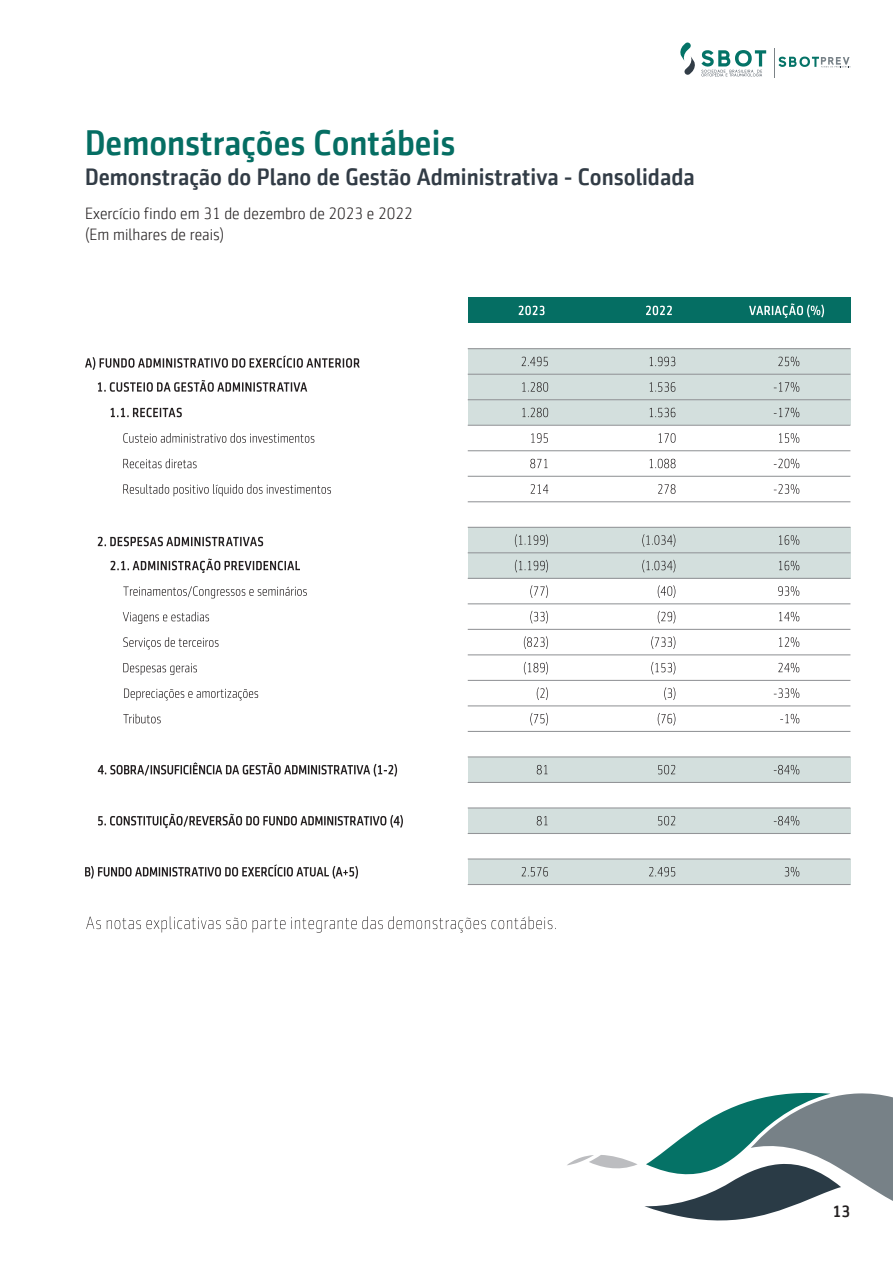
<style>
.page{position:relative;width:893px;height:1263px;background:#fff}
.page>*{position:absolute;margin:0;border:0;box-sizing:border-box;transform-origin:0 0}
.Titulo_1{font:500 36px "Sentico Sans DT Cond";color:#056e63;scale:1.1 1}
.Titulo_2{font:500 24px "Sentico Sans DT Cond";color:#323c46;scale:1.1 1}
.t1{font:300 16.5px "Sentico Sans DT Cond";color:#231f20;scale:1.1 1}
.t2{font:500 16.5px "Sentico Sans DT Cond";color:#231f20;scale:1.1 1}
</style>
<div class="page">
<svg style="left:680px;top:43px;width:86px;height:33px"></svg>
<svg style="left:778px;top:57px;width:72px;height:10px"></svg>
<hr style="left:774px;top:48px;width:1px;height:30px;background:#7b8286">
<svg style="left:567px;top:1155px;width:71px;height:14px"></svg>
<svg style="left:644px;top:1092px;width:249px;height:129px"></svg>
<div style="left:468px;top:374px;width:382px;height:26px;background:#d3dfdd"></div>
<div style="left:468px;top:400px;width:382px;height:25px;background:#d3dfdd"></div>
<div style="left:468px;top:349px;width:382px;height:25px;background:#d3dfdd"></div>
<div style="left:468px;top:527px;width:382px;height:26px;background:#d3dfdd"></div>
<div style="left:468px;top:553px;width:382px;height:25px;background:#d3dfdd"></div>
<div style="left:468px;top:757px;width:382px;height:25px;background:#d3dfdd"></div>
<div style="left:468px;top:808px;width:382px;height:25px;background:#d3dfdd"></div>
<div style="left:468px;top:859px;width:382px;height:25px;background:#d3dfdd"></div>
<div style="left:468px;top:298px;width:382px;height:25px;background:#056e63"></div>
<svg style="left:519px;top:306px;width:25px;height:9px"></svg>
<svg style="left:646px;top:306px;width:26px;height:9px"></svg>
<svg style="left:749px;top:303px;width:75px;height:15px"></svg>
<svg style="left:98px;top:380px;width:209px;height:12px"></svg>
<svg style="left:111px;top:559px;width:189px;height:14px"></svg>
<svg style="left:111px;top:408px;width:71px;height:9px"></svg>
<svg style="left:123px;top:433px;width:191px;height:10px"></svg>
<svg style="left:123px;top:459px;width:74px;height:9px"></svg>
<svg style="left:123px;top:484px;width:208px;height:12px"></svg>
<svg style="left:123px;top:663px;width:74px;height:12px"></svg>
<svg style="left:124px;top:688px;width:134px;height:12px"></svg>
<svg style="left:123px;top:714px;width:38px;height:9px"></svg>
<svg style="left:98px;top:814px;width:305px;height:14px"></svg>
<svg style="left:85px;top:864px;width:273px;height:15px"></svg>
<svg style="left:85px;top:355px;width:275px;height:15px"></svg>
<svg style="left:98px;top:537px;width:165px;height:9px"></svg>
<svg style="left:123px;top:637px;width:96px;height:12px"></svg>
<svg style="left:123px;top:612px;width:86px;height:12px"></svg>
<svg style="left:123px;top:586px;width:184px;height:12px"></svg>
<svg style="left:98px;top:762px;width:299px;height:15px"></svg>
<hr style="left:468px;top:348px;width:382px;height:1px;background:#939598">
<hr style="left:468px;top:374px;width:382px;height:1px;background:#939598">
<hr style="left:468px;top:399px;width:382px;height:1px;background:#939598">
<hr style="left:468px;top:476px;width:382px;height:1px;background:#939598">
<hr style="left:468px;top:450px;width:382px;height:1px;background:#939598">
<hr style="left:468px;top:425px;width:382px;height:1px;background:#939598">
<hr style="left:468px;top:501px;width:382px;height:1px;background:#939598">
<hr style="left:468px;top:527px;width:382px;height:1px;background:#939598">
<hr style="left:468px;top:552px;width:382px;height:1px;background:#939598">
<hr style="left:468px;top:680px;width:382px;height:1px;background:#939598">
<hr style="left:468px;top:578px;width:382px;height:1px;background:#939598">
<hr style="left:468px;top:603px;width:382px;height:1px;background:#939598">
<hr style="left:468px;top:629px;width:382px;height:1px;background:#939598">
<hr style="left:468px;top:654px;width:382px;height:1px;background:#939598">
<hr style="left:468px;top:705px;width:382px;height:1px;background:#939598">
<hr style="left:468px;top:731px;width:382px;height:1px;background:#939598">
<hr style="left:468px;top:884px;width:382px;height:1px;background:#939598">
<hr style="left:468px;top:782px;width:382px;height:1px;background:#939598">
<hr style="left:468px;top:833px;width:382px;height:1px;background:#939598">
<hr style="left:468px;top:756px;width:382px;height:1px;background:#939598">
<svg style="left:86px;top:916px;width:470px;height:17px"></svg>
<hr style="left:468px;top:807px;width:382px;height:1px;background:#939598">
<hr style="left:468px;top:858px;width:382px;height:1px;background:#939598">
<svg style="left:515px;top:357px;width:33px;height:519px"></svg>
<svg style="left:642px;top:357px;width:34px;height:519px"></svg>
<svg style="left:774px;top:356px;width:25px;height:520px"></svg>
<p class="Titulo_1" style="left:85px;top:123px;width:338px">Demonstrações Contábeis</p>
<p class="Titulo_2" style="left:85px;top:164px;width:556px">Demonstração do Plano de Gestão Administrativa - Consolidada</p>
<p class="t1" style="left:85px;top:205px;width:299px">Exercício findo em 31 de dezembro de 2023 e 2022</p>
<p class="t1" style="left:85px;top:226px;width:128px">(Em milhares de reais)</p>
<p class="t2" style="left:832px;top:1202px;width:18px">13</p>
</div>
